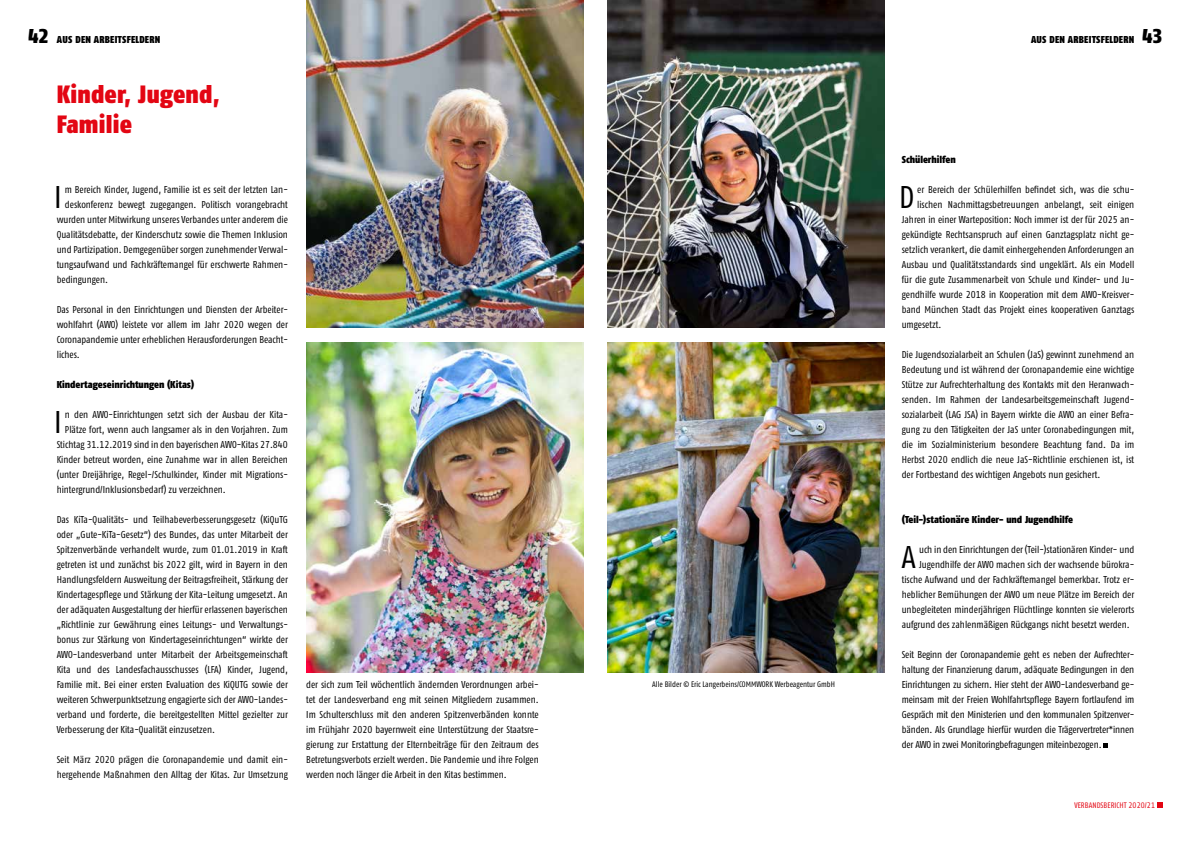
<style>
.page{position:relative;width:1191px;height:842px;background:#fff}
.page>*{position:absolute;margin:0;border:0;box-sizing:border-box;transform-origin:0 0}
.t1{font:31.4px "Fago Co Regular Tf";color:#000}
.t2{font:25px/30px "Fago Co Black Tf";letter-spacing:.01em;color:#e30613}
.t3{font:20px "Fago Co Black Tf";color:#000}
.t4{font:10px/15px "Fago Co Regular Tf";color:#000;text-align:justify}
.t5{font:900 10px "Fago Co Tf";color:#000}
.t6{font:10px "Fago Co Black Tf";letter-spacing:.02em;color:#000}
.t7{font:8px "Fago Co Regular Tf";color:#000}
.t8{font:8px "Fago Co Regular Tf";letter-spacing:.01em;color:#e30613}
</style>
<div class="page">
<svg style="left:1157px;top:802px;width:5px;height:6px"></svg>
<img style="left:306px;top:0;width:277px;height:328px">
<img style="left:607px;top:0;width:277px;height:328px">
<img style="left:608px;top:343px;width:276px;height:330px">
<img style="left:306px;top:343px;width:277px;height:330px">
<svg style="left:1103px;top:743px;width:5px;height:5px"></svg>
<h3 class="t3" style="left:28px;top:23px;width:21px">42</h3>
<h3 class="t3" style="left:1142px;top:23px;width:21px">43</h3>
<p class="t6" style="left:57px;top:33px;width:105px">AUS DEN ARBEITSFELDERN</p>
<p class="t6" style="left:1031px;top:33px;width:105px">AUS DEN ARBEITSFELDERN</p>
<h2 class="t2" style="left:57px;top:78px;width:164px">Kinder, Jugend,<br>Familie</h2>
<h1 class="t1" style="left:54px;top:179px;width:9px">I</h1>
<p class="t4" style="left:65px;top:181px;width:224px">m Bereich Kinder, Jugend, Familie ist es seit der letzten Lan-</p>
<p class="t4" style="left:65px;top:196px;width:224px">deskonferenz bewegt zugegangen. Politisch vorangebracht</p>
<p class="t4" style="left:57px;top:211px;width:233px">wurden unter Mitwirkung unseres Verbandes unter anderem die</p>
<p class="t4" style="left:57px;top:226px;width:233px">Qualitätsdebatte, der Kinderschutz sowie die Themen Inklusion</p>
<p class="t4" style="left:57px;top:241px;width:233px">und Partizipation. Demgegenüber sorgen zunehmender Verwal-</p>
<p class="t4" style="left:57px;top:256px;width:233px">tungsaufwand und Fachkräftemangel für erschwerte Rahmen-</p>
<p class="t4" style="left:57px;top:271px;width:53px">bedingungen.</p>
<p class="t4" style="left:57px;top:301px;width:233px">Das Personal in den Einrichtungen und Diensten der Arbeiter&shy;wohlfahrt (AWO) leistete vor allem im Jahr 2020 wegen der Coronapandemie unter erheblichen Herausforderungen Beacht&shy;liches.</p>
<p class="t5" style="left:57px;top:378px;width:139px">Kindertageseinrichtungen (Kitas)</p>
<h1 class="t1" style="left:54px;top:404px;width:9px">I</h1>
<p class="t4" style="left:65px;top:406px;width:224px">n den AWO-Einrichtungen setzt sich der Ausbau der Kita-</p>
<p class="t4" style="left:65px;top:421px;width:224px">Plätze fort, wenn auch langsamer als in den Vorjahren. Zum</p>
<p class="t4" style="left:57px;top:436px;width:233px">Stichtag 31.12.2019 sind in den bayerischen AWO-Kitas 27.840</p>
<p class="t4" style="left:57px;top:451px;width:233px">Kinder betreut worden, eine Zunahme war in allen Bereichen</p>
<p class="t4" style="left:57px;top:466px;width:233px">(unter Dreijährige, Regel-/Schulkinder, Kinder mit Migrations-</p>
<p class="t4" style="left:57px;top:481px;width:171px">hintergrund/Inklusionsbedarf) zu verzeichnen.</p>
<p class="t4" style="left:57px;top:511px;width:233px">Das KiTa-Qualitäts- und Teilhabeverbesserungsgesetz (KiQuTG oder „Gute-KiTa-Gesetz“) des Bundes, das unter Mitarbeit der Spitzenverbände verhandelt wurde, zum 01.01.2019 in Kraft getreten ist und zunächst bis 2022 gilt, wird in Bayern in den Handlungsfeldern Ausweitung der Beitragsfreiheit, Stärkung der Kindertagespflege und Stärkung der Kita-Leitung umgesetzt. An der adäquaten Ausgestaltung der hierfür erlassenen bayerischen „Richtlinie zur Gewährung eines Leitungs- und Verwaltungs&shy;bonus zur Stärkung von Kindertageseinrichtungen“ wirkte der AWO-Landesverband unter Mitarbeit der Arbeitsgemeinschaft Kita und des Landesfachausschusses (LFA) Kinder, Jugend, Familie mit. Bei einer ersten Evaluation des KiQUTG sowie der weiteren Schwerpunktsetzung engagierte sich der AWO-Landes&shy;verband und forderte, die bereitgestellten Mittel gezielter zur Verbesserung der Kita-Qualität einzusetzen.</p>
<p class="t4" style="left:57px;top:751px;width:233px">Seit März 2020 prägen die Coronapandemie und damit ein&shy;hergehende Maßnahmen den Alltag der Kitas. Zur Umsetzung</p>
<p class="t4" style="left:306px;top:676px;width:234px">der sich zum Teil wöchentlich ändernden Verordnungen arbei&shy;tet der Landesverband eng mit seinen Mitgliedern zusammen.<br>Im Schulterschluss mit den anderen Spitzenverbänden konnte im Frühjahr 2020 bayernweit eine Unterstützung der Staatsre&shy;gierung zur Erstattung der Elternbeiträge für den Zeitraum des Betretungsverbots erzielt werden. Die Pandemie und ihre Folgen werden noch länger die Arbeit in den Kitas bestimmen.</p>
<p class="t7" style="left:652px;top:680px;width:184px">Alle Bilder © Eric Langerbeins/COMMWORK Werbeagentur GmbH</p>
<p class="t5" style="left:901px;top:153px;width:56px">Schülerhilfen</p>
<h1 class="t1" style="left:899px;top:179px;width:17px">D</h1>
<p class="t4" style="left:917px;top:181px;width:219px">er Bereich der Schülerhilfen befindet sich, was die schu-</p>
<p class="t4" style="left:917px;top:196px;width:219px">lischen Nachmittagsbetreuungen anbelangt, seit einigen</p>
<p class="t4" style="left:901px;top:211px;width:234px">Jahren in einer Warteposition: Noch immer ist der für 2025 an-</p>
<p class="t4" style="left:901px;top:226px;width:234px">gekündigte Rechtsanspruch auf einen Ganztagsplatz nicht ge-</p>
<p class="t4" style="left:901px;top:241px;width:234px">setzlich verankert, die damit einhergehenden Anforderungen an</p>
<p class="t4" style="left:901px;top:256px;width:234px">Ausbau und Qualitätsstandards sind ungeklärt. Als ein Modell</p>
<p class="t4" style="left:901px;top:271px;width:234px">für die gute Zusammenarbeit von Schule und Kinder- und Ju-</p>
<p class="t4" style="left:901px;top:286px;width:234px">gendhilfe wurde 2018 in Kooperation mit dem AWO-Kreisver-</p>
<p class="t4" style="left:901px;top:301px;width:234px">band München Stadt das Projekt eines kooperativen Ganztags</p>
<p class="t4" style="left:901px;top:316px;width:41px">umgesetzt.</p>
<p class="t4" style="left:901px;top:346px;width:234px">Die Jugendsozialarbeit an Schulen (JaS) gewinnt zunehmend an Bedeutung und ist während der Coronapandemie eine wichtige Stütze zur Aufrechterhaltung des Kontakts mit den Heranwach&shy;senden. Im Rahmen der Landesarbeitsgemeinschaft Jugend&shy;sozialarbeit (LAG JSA) in Bayern wirkte die AWO an einer Befra&shy;gung zu den Tätigkeiten der JaS unter Coronabedingungen mit, die im Sozialministerium besondere Beachtung fand. Da im Herbst 2020 endlich die neue JaS-Richtlinie erschienen ist, ist der Fortbestand des wichtigen Angebots nun gesichert.</p>
<p class="t5" style="left:901px;top:513px;width:173px">(Teil-)stationäre Kinder- und Jugendhilfe</p>
<h1 class="t1" style="left:901px;top:539px;width:16px">A</h1>
<p class="t4" style="left:919px;top:541px;width:217px">uch in den Einrichtungen der (Teil-)stationären Kinder- und</p>
<p class="t4" style="left:919px;top:556px;width:217px">Jugendhilfe der AWO machen sich der wachsende bürokra-</p>
<p class="t4" style="left:901px;top:571px;width:234px">tische Aufwand und der Fachkräftemangel bemerkbar. Trotz er-</p>
<p class="t4" style="left:901px;top:586px;width:234px">heblicher Bemühungen der AWO um neue Plätze im Bereich der</p>
<p class="t4" style="left:901px;top:601px;width:234px">unbegleiteten minderjährigen Flüchtlinge konnten sie vielerorts</p>
<p class="t4" style="left:901px;top:616px;width:229px">aufgrund des zahlenmäßigen Rückgangs nicht besetzt werden.</p>
<p class="t4" style="left:901px;top:646px;width:234px">Seit Beginn der Coronapandemie geht es neben der Aufrechter&shy;haltung der Finanzierung darum, adäquate Bedingungen in den Einrichtungen zu sichern. Hier steht der AWO-Landesverband ge&shy;meinsam mit der Freien Wohlfahrtspflege Bayern fortlaufend im Gespräch mit den Ministerien und den kommunalen Spitzenver&shy;bänden. Als Grundlage hierfür wurden die Trägervertreter*innen der AWO in zwei Monitoringbefragungen miteinbezogen.</p>
<p class="t8" style="left:1074px;top:800px;width:82px">VERBANDSBERICHT 2020/21</p>
</div>
